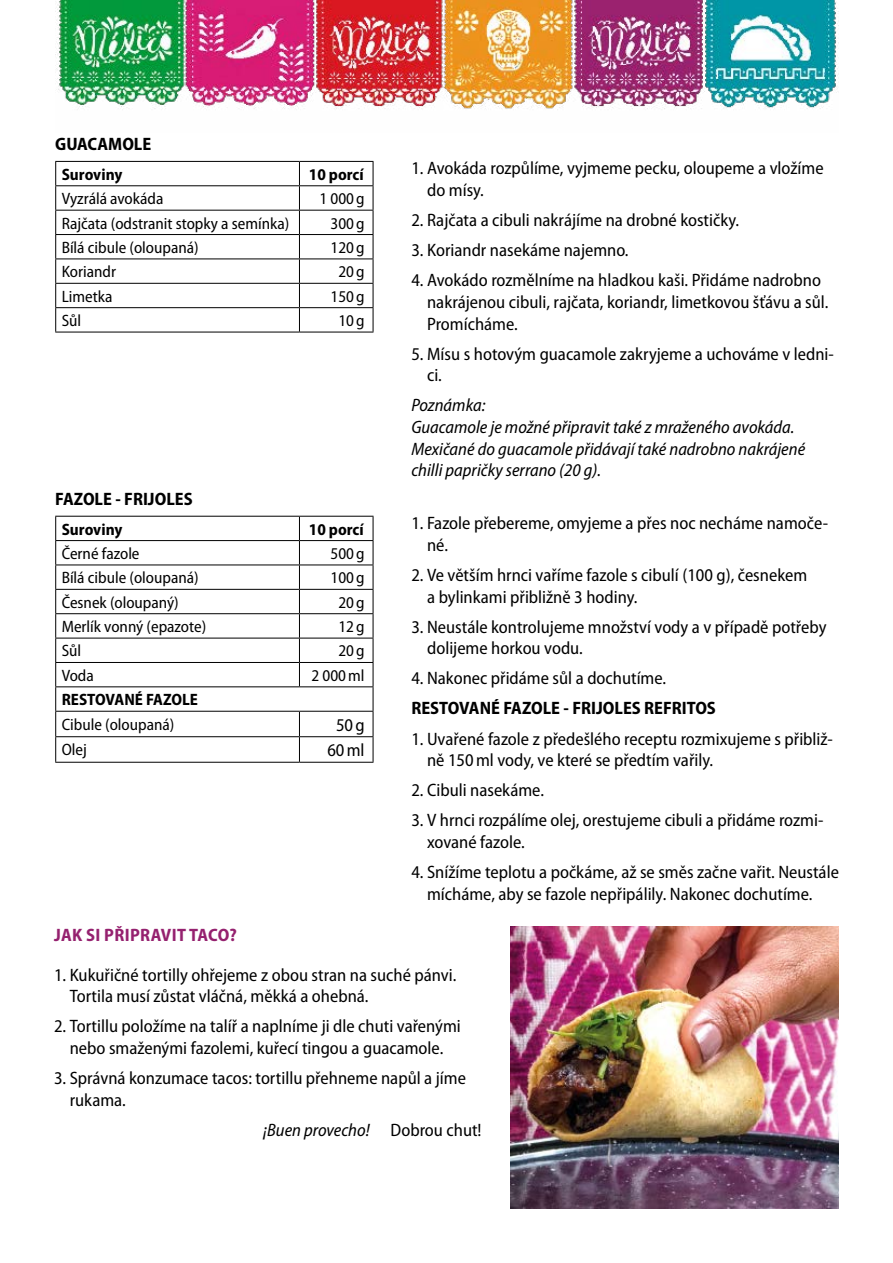
<style>
.page{position:relative;width:893px;height:1263px;background:#fff}
.page>*{position:absolute;margin:0;border:0;box-sizing:border-box;transform-origin:0 0}
.t1{font:semi-condensed 18px/21.6px "Myriad Pro";color:#000}
.t2{font:italic semi-condensed 18px/21.6px "Myriad Pro";color:#000}
.t3{font:700 semi-condensed 18px "Myriad Pro";color:#000}
.t4{font:700 semi-condensed 18px "Myriad Pro";letter-spacing:.02em;color:#95216f}
.t5{font:semi-condensed 16.5px "Myriad Pro";color:#000}
.t6{font:700 semi-condensed 16.5px "Myriad Pro";color:#000}
.s1{font-style:normal}
</style>
<div class="page">
<hr style="left:55px;top:161px;width:244px;height:1px;background:#000">
<hr style="left:299px;top:161px;width:74px;height:1px;background:#000">
<hr style="left:55px;top:185px;width:244px;height:1px;background:#000">
<hr style="left:299px;top:185px;width:74px;height:1px;background:#000">
<hr style="left:55px;top:210px;width:244px;height:1px;background:#000">
<hr style="left:299px;top:210px;width:74px;height:1px;background:#000">
<hr style="left:55px;top:234px;width:244px;height:1px;background:#000">
<hr style="left:299px;top:234px;width:74px;height:1px;background:#000">
<hr style="left:55px;top:258px;width:244px;height:1px;background:#000">
<hr style="left:299px;top:258px;width:74px;height:1px;background:#000">
<hr style="left:55px;top:283px;width:244px;height:1px;background:#000">
<hr style="left:299px;top:283px;width:74px;height:1px;background:#000">
<hr style="left:55px;top:307px;width:244px;height:1px;background:#000">
<svg style="left:55px;top:162px;width:1px;height:170px"></svg>
<hr style="left:299px;top:307px;width:74px;height:1px;background:#000">
<svg style="left:299px;top:162px;width:1px;height:170px"></svg>
<svg style="left:373px;top:162px;width:1px;height:170px"></svg>
<hr style="left:55px;top:332px;width:244px;height:1px;background:#000">
<hr style="left:299px;top:332px;width:74px;height:1px;background:#000">
<hr style="left:55px;top:516px;width:244px;height:1px;background:#000">
<hr style="left:299px;top:516px;width:74px;height:1px;background:#000">
<hr style="left:55px;top:540px;width:244px;height:1px;background:#000">
<hr style="left:299px;top:540px;width:74px;height:1px;background:#000">
<hr style="left:55px;top:564px;width:244px;height:1px;background:#000">
<hr style="left:299px;top:564px;width:74px;height:1px;background:#000">
<hr style="left:55px;top:589px;width:244px;height:1px;background:#000">
<hr style="left:299px;top:589px;width:74px;height:1px;background:#000">
<hr style="left:55px;top:613px;width:244px;height:1px;background:#000">
<hr style="left:299px;top:613px;width:74px;height:1px;background:#000">
<hr style="left:55px;top:638px;width:244px;height:1px;background:#000">
<hr style="left:299px;top:638px;width:74px;height:1px;background:#000">
<hr style="left:55px;top:662px;width:244px;height:1px;background:#000">
<hr style="left:299px;top:662px;width:74px;height:1px;background:#000">
<svg style="left:299px;top:517px;width:1px;height:169px"></svg>
<hr style="left:55px;top:686px;width:244px;height:1px;background:#000">
<hr style="left:299px;top:686px;width:74px;height:1px;background:#000">
<hr style="left:55px;top:711px;width:244px;height:1px;background:#000">
<hr style="left:299px;top:711px;width:74px;height:1px;background:#000">
<hr style="left:55px;top:736px;width:244px;height:1px;background:#000">
<svg style="left:55px;top:517px;width:1px;height:245px"></svg>
<hr style="left:299px;top:736px;width:74px;height:1px;background:#000">
<svg style="left:299px;top:712px;width:1px;height:50px"></svg>
<svg style="left:373px;top:517px;width:1px;height:245px"></svg>
<hr style="left:55px;top:762px;width:244px;height:1px;background:#000">
<hr style="left:299px;top:762px;width:74px;height:1px;background:#000">
<img style="left:55px;top:0;width:784px;height:110px">
<img style="left:510px;top:926px;width:329px;height:283px">
<p class="t3" style="left:55px;top:134px;width:98px">GUACAMOLE</p>
<p class="t6" style="left:62px;top:165px;width:62px">Suroviny</p>
<p class="t6" style="left:309px;top:165px;width:56px">10 porcí</p>
<p class="t5" style="left:62px;top:190px;width:103px">Vyzrálá avokáda</p>
<p class="t5" style="left:319px;top:190px;width:47px">1 000g</p>
<p class="t5" style="left:62px;top:214px;width:229px">Rajčata (odstranit stopky a semínka)</p>
<p class="t5" style="left:331px;top:214px;width:36px">300g</p>
<p class="t5" style="left:62px;top:238px;width:139px">Bílá cibule (oloupaná)</p>
<p class="t5" style="left:331px;top:238px;width:36px">120g</p>
<p class="t5" style="left:62px;top:263px;width:56px">Koriandr</p>
<p class="t5" style="left:338px;top:263px;width:28px">20g</p>
<p class="t5" style="left:62px;top:287px;width:52px">Limetka</p>
<p class="t5" style="left:331px;top:287px;width:36px">150g</p>
<p class="t5" style="left:62px;top:312px;width:21px">Sůl</p>
<p class="t5" style="left:338px;top:312px;width:28px">10g</p>
<p class="t3" style="left:55px;top:488px;width:139px">FAZOLE - FRIJOLES</p>
<p class="t6" style="left:62px;top:520px;width:62px">Suroviny</p>
<p class="t6" style="left:309px;top:520px;width:56px">10 porcí</p>
<p class="t5" style="left:62px;top:544px;width:79px">Černé fazole</p>
<p class="t5" style="left:331px;top:544px;width:36px">500g</p>
<p class="t5" style="left:62px;top:569px;width:139px">Bílá cibule (oloupaná)</p>
<p class="t5" style="left:331px;top:569px;width:36px">100g</p>
<p class="t5" style="left:62px;top:593px;width:119px">Česnek (oloupaný)</p>
<p class="t5" style="left:338px;top:593px;width:28px">20g</p>
<p class="t5" style="left:62px;top:618px;width:146px">Merlík vonný (epazote)</p>
<p class="t5" style="left:338px;top:618px;width:28px">12g</p>
<p class="t5" style="left:62px;top:642px;width:21px">Sůl</p>
<p class="t5" style="left:338px;top:642px;width:28px">20g</p>
<p class="t5" style="left:62px;top:666px;width:34px">Voda</p>
<p class="t5" style="left:312px;top:666px;width:55px">2 000ml</p>
<p class="t6" style="left:62px;top:690px;width:138px">RESTOVANÉ FAZOLE</p>
<p class="t5" style="left:62px;top:715px;width:114px">Cibule (oloupaná)</p>
<p class="t1" style="left:336px;top:714px;width:30px">50g</p>
<p class="t5" style="left:62px;top:741px;width:27px">Olej</p>
<p class="t1" style="left:327px;top:740px;width:39px">60ml</p>
<p class="t4" style="left:54px;top:925px;width:185px">JAK SI PŘIPRAVIT TACO?</p>
<p class="t1" style="left:427px;top:158px;width:398px;text-indent:-16px">1. Avokáda rozpůlíme, vyjmeme pecku, oloupeme a vložíme do mísy.</p>
<p class="t1" style="left:411px;top:210px;width:329px">2. Rajčata a cibuli nakrájíme na drobné kostičky.</p>
<p class="t1" style="left:411px;top:240px;width:219px">3. Koriandr nasekáme najemno.</p>
<p class="t1" style="left:427px;top:270px;width:403px;text-indent:-16px">4. Avokádo rozmělníme na hladkou kaši. Přidáme nadrobno nakrájenou cibuli, rajčata, koriandr, limetkovou šťávu a sůl.<br>Promícháme.</p>
<p class="t1" style="left:427px;top:343px;width:408px;text-indent:-16px">5. Mísu s hotovým guacamole zakryjeme a uchováme v ledni&shy;ci.</p>
<p class="t2" style="left:411px;top:395px;width:395px">Poznámka:<br>Guacamole je možné připravit také z mraženého avokáda.<br>Mexičané do guacamole přidávají také nadrobno nakrájené chilli papričky serrano (20 g).</p>
<p class="t1" style="left:427px;top:513px;width:402px;text-indent:-16px">1. Fazole přebereme, omyjeme a přes noc necháme namoče&shy;né.</p>
<p class="t1" style="left:427px;top:564px;width:382px;text-indent:-16px">2. Ve větším hrnci vaříme fazole s cibulí (100 g), česnekem a bylinkami přibližně 3 hodiny.</p>
<p class="t1" style="left:427px;top:616px;width:401px;text-indent:-16px">3. Neustále kontrolujeme množství vody a v případě potřeby dolijeme horkou vodu.</p>
<p class="t1" style="left:411px;top:668px;width:256px">4. Nakonec přidáme sůl a dochutíme.</p>
<p class="t3" style="left:411px;top:698px;width:306px">RESTOVANÉ FAZOLE - FRIJOLES REFRITOS</p>
<p class="t1" style="left:427px;top:728px;width:407px;text-indent:-16px">1. Uvařené fazole z předešlého receptu rozmixujeme s přibliž&shy;ně 150ml vody, ve které se předtím vařily.</p>
<p class="t1" style="left:411px;top:780px;width:134px">2. Cibuli nasekáme.</p>
<p class="t1" style="left:427px;top:810px;width:398px;text-indent:-16px">3. V hrnci rozpálíme olej, orestujeme cibuli a přidáme rozmi&shy;xované fazole.</p>
<p class="t1" style="left:411px;top:862px;width:429px;text-align:center">4. Snížíme teplotu a počkáme, až se směs začne vařit. Neustále mícháme, aby se fazole nepřipálily. Nakonec dochutíme.</p>
<p class="t1" style="left:70px;top:964px;width:388px;text-indent:-16px">1. Kukuřičné tortilly ohřejeme z obou stran na suché pánvi.<br>Tortila musí zůstat vláčná, měkká a ohebná.</p>
<p class="t1" style="left:54px;top:1016px;width:408px;text-align:center">2. Tortillu položíme na talíř a naplníme ji dle chuti vařenými nebo smaženými fazolemi, kuřecí tingou a guacamole.</p>
<p class="t1" style="left:70px;top:1067px;width:398px;text-indent:-16px">3. Správná konzumace tacos: tortillu přehneme napůl a jíme rukama.</p>
<p class="t2" style="left:263px;top:1119px;width:220px">¡Buen provecho! <span class="s1">Dobrou chut!</span></p>
</div>
